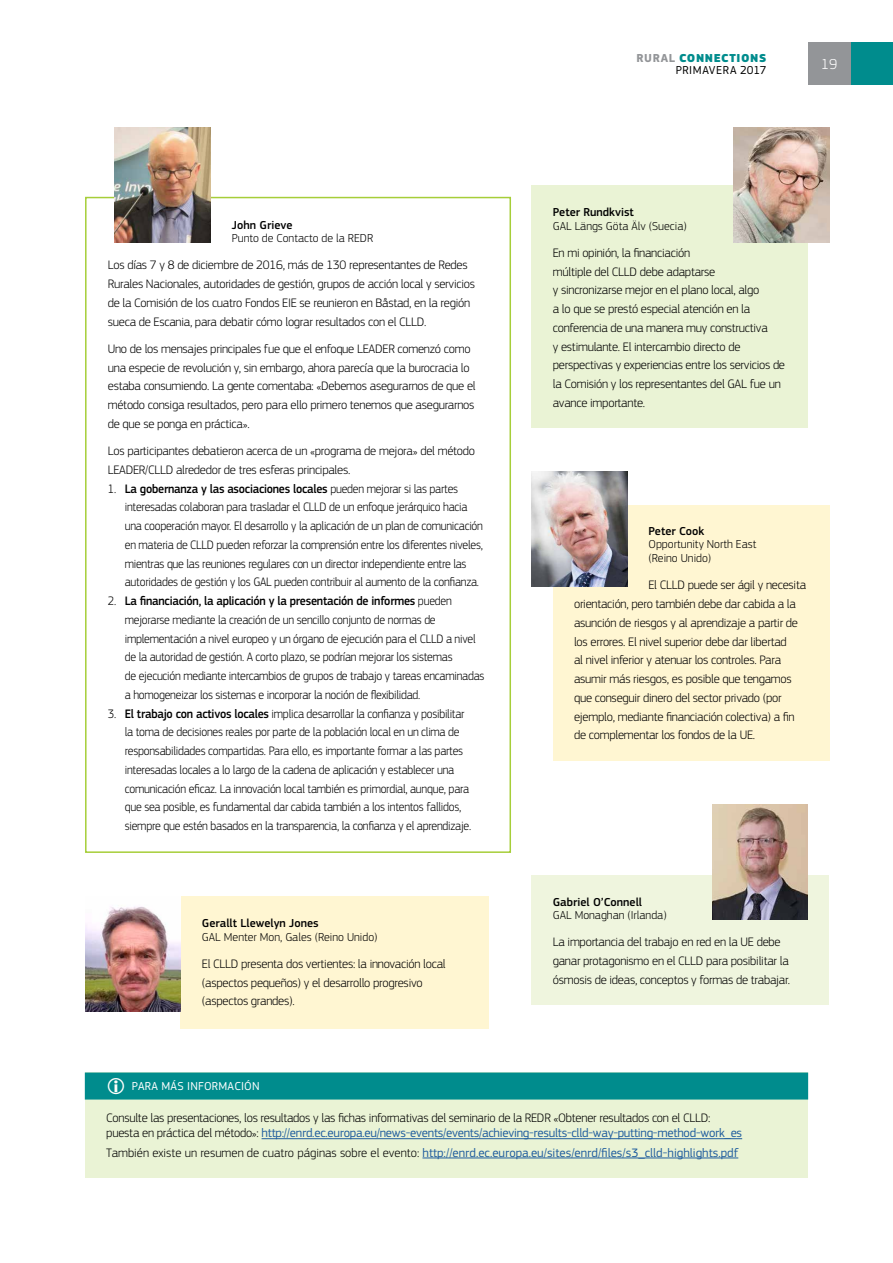
<style>
.page{position:relative;width:893px;height:1263px;background:#fff}
.page>*{position:absolute;margin:0;border:0;box-sizing:border-box;transform-origin:0 0}
.t1{font:300 15px "EC Square Sans Pro";color:#fff}
.t2{font:300 12.75px/18.8px "EC Square Sans Pro";letter-spacing:-.02em;color:#000}
.t3{font:300 12.75px/18.8px "EC Square Sans Pro";letter-spacing:-.02em;color:#000;scale:.94 1}
.t4{font:12.75px "EC Square Sans Pro";color:#215e9e}
.t5{font:300 12px/13.5px "EC Square Sans Pro";color:#000}
.t6{font:500 12px "EC Square Sans Pro";color:#000}
.t7{font:12px/12px "EC Square Sans Pro";letter-spacing:.04em;color:#000;text-align:right}
.t8{font:12px "EC Square Sans Pro";letter-spacing:.02em;color:#fff}
.s1{font-weight:700;color:#939598}
.s2{font-weight:900;color:#008c8d}
.s3{font-weight:500}
.s4{font-size:22.5px;color:#fffefb}
.s5{font-weight:400;color:#215e9e}
.s6{font-weight:300;color:#000}
</style>
<div class="page">
<div style="left:850px;top:43px;width:43px;height:42px;background:#008c8d"></div>
<div style="left:531px;top:875px;width:298px;height:130px;background:#eff5de"></div>
<div style="left:85px;top:197px;width:426px;height:656px;border:2px solid #a6ce39"></div>
<div style="left:553px;top:505px;width:276px;height:255px;background:#fff6d2"></div>
<div style="left:181px;top:897px;width:308px;height:132px;background:#fff6d2"></div>
<img style="left:115px;top:128px;width:96px;height:114px">
<img style="left:85px;top:906px;width:96px;height:106px">
<div style="left:85px;top:1073px;width:723px;height:105px;background:#eaf3d5"></div>
<div style="left:85px;top:1072px;width:723px;height:27px;background:#008c8d"></div>
<hr style="left:262px;top:1138px;width:480px;height:1px;background:#215e9e">
<hr style="left:422px;top:1157px;width:316px;height:1px;background:#215e9e">
<div style="left:531px;top:186px;width:277px;height:242px;background:#eaf3d5"></div>
<img style="left:733px;top:128px;width:96px;height:114px">
<img style="left:531px;top:472px;width:96px;height:115px">
<img style="left:712px;top:804px;width:96px;height:115px">
<div style="left:808px;top:43px;width:42px;height:42px;background:#939598"></div>
<p class="t7" style="left:637px;top:52px;width:131px"><span class="s1">RURAL</span> <span class="s2">CONNECTIONS<br></span>PRIMAVERA 2017</p>
<p class="t1" style="left:821px;top:56px;width:18px">19</p>
<p class="t6" style="left:232px;top:218px;width:62px">John Grieve</p>
<p class="t5" style="left:232px;top:231px;width:143px">Punto de Contacto de la REDR</p>
<p class="t2" style="left:108px;top:256px;width:369px">Los días 7 y 8 de diciembre de 2016, más de 130 representantes de Redes Rurales Nacionales, autoridades de gestión, grupos de acción local y servicios de la Comisión de los cuatro Fondos EIE se reunieron en Båstad, en la región sueca de Escania, para debatir cómo lograr resultados con el CLLD.</p>
<p class="t2" style="left:108px;top:339px;width:369px">Uno de los mensajes principales fue que el enfoque LEADER comenzó como una especie de revolución y, sin embargo, ahora parecía que la burocracia lo estaba consumiendo. La gente comentaba: «Debemos asegurarnos de que el método consiga resultados, pero para ello primero tenemos que asegurarnos de que se ponga en práctica».</p>
<p class="t2" style="left:108px;top:441px;width:369px">Los participantes debatieron acerca de un «programa de mejora» del método<br>LEADER/CLLD alrededor de tres esferas principales.</p>
<p class="t3" style="left:125px;top:479px;width:382px;text-indent:-17px">1. <span class="s3">La gobernanza y las asociaciones locales</span> pueden mejorar si las partes interesadas colaboran para trasladar el CLLD de un enfoque jerárquico hacia una cooperación mayor. El desarrollo y la aplicación de un plan de comunicación en materia de CLLD pueden reforzar la comprensión entre los diferentes niveles, mientras que las reuniones regulares con un director independiente entre las autoridades de gestión y los GAL pueden contribuir al aumento de la confianza.</p>
<p class="t3" style="left:125px;top:591px;width:384px;text-indent:-17px">2. <span class="s3">La financiación, la aplicación y la presentación de informes</span> pueden mejorarse mediante la creación de un sencillo conjunto de normas de implementación a nivel europeo y un órgano de ejecución para el CLLD a nivel de la autoridad de gestión. A corto plazo, se podrían mejorar los sistemas<br>de ejecución mediante intercambios de grupos de trabajo y tareas encaminadas a homogeneizar los sistemas e incorporar la noción de flexibilidad.</p>
<p class="t3" style="left:125px;top:704px;width:370px;text-indent:-17px">3. <span class="s3">El trabajo con activos locales</span> implica desarrollar la confianza y posibilitar la toma de decisiones reales por parte de la población local en un clima de responsabilidades compartidas. Para ello, es importante formar a las partes interesadas locales a lo largo de la cadena de aplicación y establecer una comunicación eficaz. La innovación local también es primordial, aunque, para que sea posible, es fundamental dar cabida también a los intentos fallidos, siempre que estén basados en la transparencia, la confianza y el aprendizaje.</p>
<p class="t6" style="left:202px;top:916px;width:118px">Gerallt Llewelyn Jones</p>
<p class="t5" style="left:202px;top:930px;width:177px">GAL Menter Mon, Gales (Reino Unido)</p>
<p class="t2" style="left:202px;top:954px;width:245px">El CLLD presenta dos vertientes: la innovación local (aspectos pequeños) y el desarrollo progresivo (aspectos grandes).</p>
<p class="t6" style="left:553px;top:205px;width:83px">Peter Rundkvist</p>
<p class="t5" style="left:553px;top:219px;width:135px">GAL Längs Göta Älv (Suecia)</p>
<p class="t2" style="left:553px;top:243px;width:234px">En mi opinión, la financiación<br>múltiple del CLLD debe adaptarse<br>y sincronizarse mejor en el plano local, algo<br>a lo que se prestó especial atención en la conferencia de una manera muy constructiva<br>y estimulante. El intercambio directo de perspectivas y experiencias entre los servicios de la Comisión y los representantes del GAL fue un avance importante.</p>
<p class="t6" style="left:648px;top:524px;width:57px">Peter Cook</p>
<p class="t5" style="left:648px;top:538px;width:109px">Opportunity North East (Reino Unido)</p>
<p class="t2" style="left:574px;top:576px;width:234px;text-indent:74px">El CLLD puede ser ágil y necesita orientación, pero también debe dar cabida a la asunción de riesgos y al aprendizaje a partir de los errores. El nivel superior debe dar libertad<br>al nivel inferior y atenuar los controles. Para asumir más riesgos, es posible que tengamos que conseguir dinero del sector privado (por ejemplo, mediante financiación colectiva) a fin de complementar los fondos de la UE.</p>
<p class="t6" style="left:553px;top:894px;width:91px">Gabriel O’Connell</p>
<p class="t5" style="left:553px;top:908px;width:115px">GAL Monaghan (Irlanda)</p>
<p class="t2" style="left:553px;top:933px;width:239px">La importancia del trabajo en red en la UE debe ganar protagonismo en el CLLD para posibilitar la ósmosis de ideas, conceptos y formas de trabajar.</p>
<p class="t8" style="left:106px;top:1079px;width:155px"><span class="s4">΂</span> PARA MÁS INFORMACIÓN</p>
<p class="t2" style="left:106px;top:1111px;width:637px;line-height:15px">Consulte las presentaciones, los resultados y las fichas informativas del seminario de la REDR «Obtener resultados con el CLLD: puesta en práctica del método»: <span class="s5">http://enrd.ec.europa.eu/news-events/events/achieving-results-clld-way-putting-method-work_es</span></p>
<p class="t4" style="left:106px;top:1145px;width:633px"><span class="s6">También existe un resumen de cuatro páginas sobre el evento:</span> http://enrd.ec.europa.eu/sites/enrd/files/s3_clld-highlights.pdf</p>
</div>
